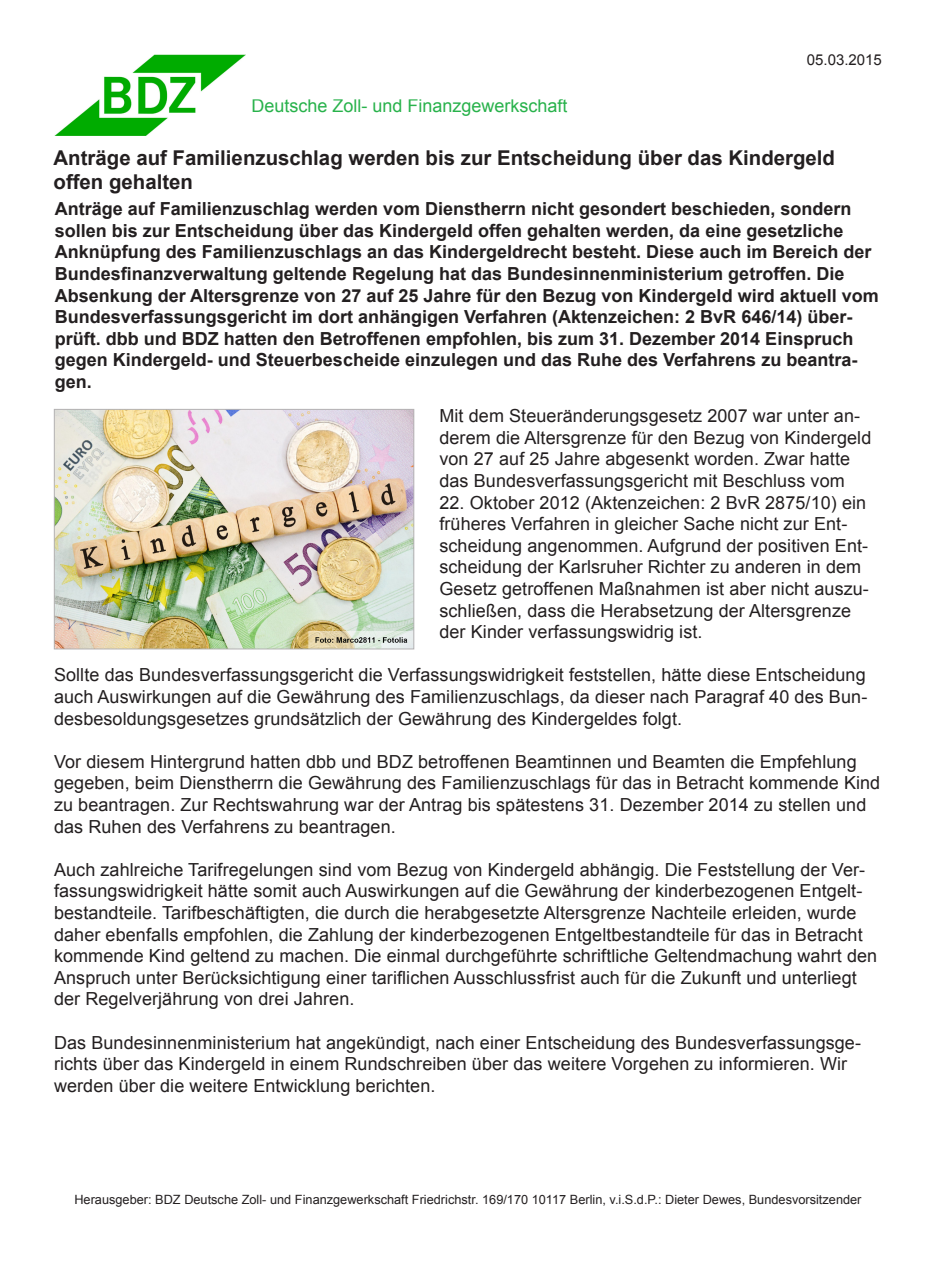
<style>
.page{position:relative;width:936px;height:1263px;background:#fff}
.page>*{position:absolute;margin:0;border:0;box-sizing:border-box;transform-origin:0 0}
.t1{font:700 20.4px/24.5px "Arial";color:#231f20}
.t2{font:18px/21.6px "Arial";letter-spacing:.005em;color:#231f20}
.t3{font:700 18px/21.6px "Arial";color:#231f20}
.t4{font:18px "Arial";color:#28b24b}
.t5{font:15px "Arial";color:#231f20}
.t6{font:12.75px "Arial";color:#231f20}
</style>
<div class="page">
<img style="left:54px;top:54px;width:191px;height:82px">
<img style="left:56px;top:411px;width:356px;height:236px">
<div style="left:54px;top:409px;width:360px;height:240px;border:1px solid #b4b2b3"></div>
<p class="t5" style="left:806px;top:50px;width:77px">05.03.2015</p>
<p class="t4" style="left:251px;top:94px;width:317px">Deutsche Zoll- und Finanzgewerkschaft</p>
<p class="t1" style="left:54px;top:146px;width:783px">Anträge auf Familienzuschlag werden bis zur Entscheidung über das Kindergeld offen gehalten</p>
<p class="t3" style="left:55px;top:198px;width:825px">Anträge auf Familienzuschlag werden vom Dienstherrn nicht gesondert beschieden, sondern sollen bis zur Entscheidung über das Kindergeld offen gehalten werden, da eine gesetzliche Anknüpfung des Familienzuschlags an das Kindergeldrecht besteht. Diese auch im Bereich der Bundesfinanzverwaltung geltende Regelung hat das Bundesinnenministerium getroffen. Die Absenkung der Altersgrenze von 27 auf 25 Jahre für den Bezug von Kindergeld wird aktuell vom Bundesverfassungsgericht im dort anhängigen Verfahren (Aktenzeichen: 2 BvR 646/14) über&shy;prüft. dbb und BDZ hatten den Betroffenen empfohlen, bis zum 31. Dezember 2014 Einspruch gegen Kindergeld- und Steuerbescheide einzulegen und das Ruhe des Verfahrens zu beantra&shy;gen.</p>
<p class="t2" style="left:439px;top:405px;width:433px">Mit dem Steueränderungsgesetz 2007 war unter an&shy;derem die Altersgrenze für den Bezug von Kindergeld von 27 auf 25 Jahre abgesenkt worden. Zwar hatte das Bundesverfassungsgericht mit Beschluss vom</p>
<p class="t2" style="left:439px;top:492px;width:431px">22. Oktober 2012 (Aktenzeichen: 2 BvR 2875/10) ein früheres Verfahren in gleicher Sache nicht zur Ent&shy;scheidung angenommen. Aufgrund der positiven Ent&shy;scheidung der Karlsruher Richter zu anderen in dem Gesetz getroffenen Maßnahmen ist aber nicht auszu&shy;schließen, dass die Herabsetzung der Altersgrenze der Kinder verfassungswidrig ist.</p>
<p class="t2" style="left:54px;top:664px;width:814px;text-align:justify">Sollte das Bundesverfassungsgericht die Verfassungswidrigkeit feststellen, hätte diese Entscheidung auch Auswirkungen auf die Gewährung des Familienzuschlags, da dieser nach Paragraf 40 des Bun&shy;desbesoldungsgesetzes grundsätzlich der Gewährung des Kindergeldes folgt.</p>
<p class="t2" style="left:54px;top:751px;width:827px">Vor diesem Hintergrund hatten dbb und BDZ betroffenen Beamtinnen und Beamten die Empfehlung gegeben, beim Dienstherrn die Gewährung des Familienzuschlags für das in Betracht kommende Kind zu beantragen. Zur Rechtswahrung war der Antrag bis spätestens 31. Dezember 2014 zu stellen und das Ruhen des Verfahrens zu beantragen.</p>
<p class="t2" style="left:54px;top:859px;width:824px">Auch zahlreiche Tarifregelungen sind vom Bezug von Kindergeld abhängig. Die Feststellung der Ver&shy;fassungswidrigkeit hätte somit auch Auswirkungen auf die Gewährung der kinderbezogenen Entgelt&shy;bestandteile. Tarifbeschäftigten, die durch die herabgesetzte Altersgrenze Nachteile erleiden, wurde daher ebenfalls empfohlen, die Zahlung der kinderbezogenen Entgeltbestandteile für das in Betracht kommende Kind geltend zu machen. Die einmal durchgeführte schriftliche Geltendmachung wahrt den Anspruch unter Berücksichtigung einer tariflichen Ausschlussfrist auch für die Zukunft und unterliegt der Regelverjährung von drei Jahren.</p>
<p class="t2" style="left:54px;top:1032px;width:808px">Das Bundesinnenministerium hat angekündigt, nach einer Entscheidung des Bundesverfassungsge&shy;richts über das Kindergeld in einem Rundschreiben über das weitere Vorgehen zu informieren. Wir werden über die weitere Entwicklung berichten.</p>
<p class="t6" style="left:74px;top:1191px;width:788px">Herausgeber: BDZ Deutsche Zoll- und Finanzgewerkschaft Friedrichstr. 169/170 10117 Berlin, v.i.S.d.P.: Dieter Dewes, Bundesvorsitzender</p>
</div>
